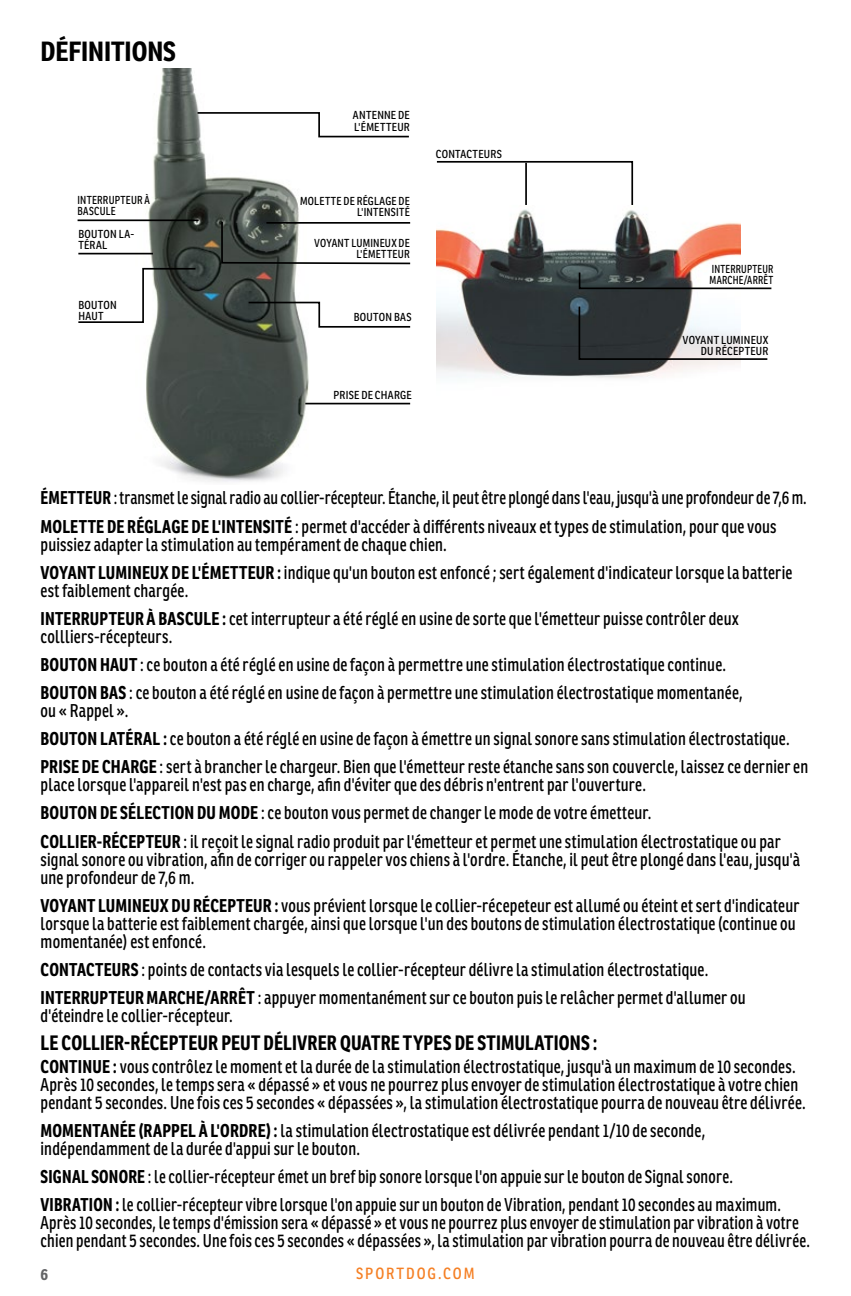
<style>
.page{position:relative;width:851px;height:1296px;background:#fff}
.page>*{position:absolute;margin:0;border:0;box-sizing:border-box;transform-origin:0 0}
.t1{font:700 27px "Ronnia Cond";letter-spacing:-.005em;color:#000}
.t2{font:700 20.25px "Ronnia Cond";letter-spacing:.01em;color:#000;scale:.92 1}
.t3{font:18px/28.1px "Ronnia Cond";letter-spacing:.015em;color:#000;scale:.92 1}
.t4{font:18px/28.1px "Ronnia Cond";letter-spacing:.015em;color:#000;scale:.9 1}
.t5{font:18px/28.1px "Ronnia Cond";letter-spacing:.015em;color:#000;scale:.89 1}
.t6{font:15.75px "Ronnia Cond";letter-spacing:.12em;color:#f58025}
.t7{font:700 15.75px "Ronnia Cond";color:#636466}
.t8{font:11.25px/11.2px "Ronnia Cond";letter-spacing:.02em;color:#000}
.t9{font:11.25px/11.2px "Ronnia Cond";letter-spacing:.02em;color:#000;text-align:right;scale:.96 1}
.t10{font:11.25px/11.2px "Ronnia Cond";letter-spacing:.02em;color:#000;scale:.88 1}
.t11{font:11.25px/11.2px "Ronnia Cond";letter-spacing:.02em;color:#000;scale:.93 1}
.s1{font-weight:700}
</style>
<div class="page">
<img style="left:436px;top:209px;width:304px;height:170px">
<svg style="left:436px;top:161px;width:198px;height:44px"></svg>
<hr style="left:525px;top:163px;width:2px;height:42px;background:#000">
<svg style="left:578px;top:271px;width:194px;height:19px"></svg>
<svg style="left:577px;top:305px;width:191px;height:56px"></svg>
<img style="left:118px;top:68px;width:219px;height:414px">
<svg style="left:196px;top:111px;width:213px;height:27px"></svg>
<svg style="left:220px;top:220px;width:191px;height:45px"></svg>
<svg style="left:247px;top:301px;width:164px;height:28px"></svg>
<hr style="left:305px;top:403px;width:105px;height:1px;background:#000">
<hr style="left:78px;top:253px;width:75px;height:1px;background:#000">
<svg style="left:78px;top:267px;width:119px;height:57px"></svg>
<hr style="left:78px;top:219px;width:121px;height:2px;background:#000">
<h1 class="t1" style="left:40px;top:34px;width:137px">DÉFINITIONS</h1>
<p class="t11" style="left:78px;top:194px;width:79px">INTERRUPTEUR À<br>BASCULE</p>
<p class="t8" style="left:78px;top:228px;width:57px">BOUTON LA-<br>TÉRAL</p>
<p class="t8" style="left:78px;top:299px;width:40px">BOUTON<br>HAUT</p>
<p class="t8" style="left:353px;top:110px;width:58px">ANTENNE DE<br>L'ÉMETTEUR</p>
<p class="t8" style="left:300px;top:195px;width:111px;text-align:right">MOLETTE DE RÉGLAGE DE<br>L'INTENSITÉ</p>
<p class="t9" style="left:314px;top:237px;width:101px">VOYANT LUMINEUX DE<br>L'ÉMETTEUR</p>
<p class="t8" style="left:354px;top:311px;width:59px">BOUTON BAS</p>
<p class="t8" style="left:436px;top:149px;width:68px">CONTACTEURS</p>
<p class="t8" style="left:333px;top:389px;width:80px">PRISE DE CHARGE</p>
<p class="t10" style="left:709px;top:263px;width:74px">INTERRUPTEUR<br>MARCHE/ARRÊT</p>
<p class="t8" style="left:682px;top:334px;width:87px;text-align:right">VOYANT LUMINEUX<br>DU RÉCEPTEUR</p>
<p class="t5" style="left:40px;top:484px;width:862px"><span class="s1">ÉMETTEUR</span> : transmet le signal radio au collier-récepteur. Étanche, il peut être plongé dans l'eau, jusqu'à une profondeur de 7,6 m.<br><span class="s1">MOLETTE DE RÉGLAGE DE L'INTENSITÉ</span> : permet d'accéder à différents niveaux et types de stimulation, pour que vous</p>
<p class="t3" style="left:40px;top:530px;width:818px">puissiez adapter la stimulation au tempérament de chaque chien.<br><span class="s1">VOYANT LUMINEUX DE L'ÉMETTEUR :</span> indique qu'un bouton est enfoncé ; sert également d'indicateur lorsque la batterie</p>
<p class="t3" style="left:40px;top:576px;width:760px">est faiblement chargée.<br><span class="s1">INTERRUPTEUR À BASCULE :</span> cet interrupteur a été réglé en usine de sorte que l'émetteur puisse contrôler deux</p>
<p class="t3" style="left:40px;top:622px;width:764px">collliers-récepteurs.<br><span class="s1">BOUTON HAUT</span> : ce bouton a été réglé en usine de façon à permettre une stimulation électrostatique continue.<br><span class="s1">BOUTON BAS</span> : ce bouton a été réglé en usine de façon à permettre une stimulation électrostatique momentanée,</p>
<p class="t3" style="left:40px;top:697px;width:836px">ou « Rappel ».<br><span class="s1">BOUTON LATÉRAL :</span> ce bouton a été réglé en usine de façon à émettre un signal sonore sans stimulation électrostatique.<br><span class="s1">PRISE DE CHARGE</span> : sert à brancher le chargeur. Bien que l'émetteur reste étanche sans son couvercle, laissez ce dernier en</p>
<p class="t3" style="left:40px;top:771px;width:806px">place lorsque l'appareil n'est pas en charge, afin d'éviter que des débris n'entrent par l'ouverture.<br><span class="s1">BOUTON DE SÉLECTION DU MODE</span> : ce bouton vous permet de changer le mode de votre émetteur.<br><span class="s1">COLLIER-RÉCEPTEUR</span> : il reçoit le signal radio produit par l'émetteur et permet une stimulation électrostatique ou par</p>
<p class="t3" style="left:40px;top:850px;width:827px;line-height:18px">signal sonore ou vibration, afin de corriger ou rappeler vos chiens à l'ordre. Étanche, il peut être plongé dans l'eau, jusqu'à une profondeur de 7,6 m.</p>
<p class="t3" style="left:40px;top:896px;width:826px;line-height:18px"><span class="s1">VOYANT LUMINEUX DU RÉCEPTEUR :</span> vous prévient lorsque le collier-récepeteur est allumé ou éteint et sert d'indicateur lorsque la batterie est faiblement chargée, ainsi que lorsque l'un des boutons de stimulation électrostatique (continue ou momentanée) est enfoncé.</p>
<p class="t3" style="left:40px;top:955px;width:768px"><span class="s1">CONTACTEURS</span> : points de contacts via lesquels le collier-récepteur délivre la stimulation électrostatique.<br><span class="s1">INTERRUPTEUR MARCHE/ARRÊT</span> : appuyer momentanément sur ce bouton puis le relâcher permet d'allumer ou</p>
<p class="t3" style="left:40px;top:1001px;width:210px">d'éteindre le collier-récepteur.</p>
<p class="t2" style="left:40px;top:1030px;width:607px">LE COLLIER-RÉCEPTEUR PEUT DÉLIVRER QUATRE TYPES DE STIMULATIONS :</p>
<p class="t3" style="left:40px;top:1057px;width:833px;line-height:18px"><span class="s1">CONTINUE :</span> vous contrôlez le moment et la durée de la stimulation électrostatique, jusqu'à un maximum de 10 secondes.<br>Après 10 secondes, le temps sera « dépassé » et vous ne pourrez plus envoyer de stimulation électrostatique à votre chien pendant 5 secondes. Une fois ces 5 secondes « dépassées », la stimulation électrostatique pourra de nouveau être délivrée.</p>
<p class="t3" style="left:40px;top:1122px;width:724px;line-height:18px"><span class="s1">MOMENTANÉE (RAPPEL À L'ORDRE) :</span> la stimulation électrostatique est délivrée pendant 1/10 de seconde, indépendamment de la durée d'appui sur le bouton.</p>
<p class="t4" style="left:40px;top:1163px;width:824px"><span class="s1">SIGNAL SONORE</span> : le collier-récepteur émet un bref bip sonore lorsque l'on appuie sur le bouton de Signal sonore.<br><span class="s1">VIBRATION :</span> le collier-récepteur vibre lorsque l'on appuie sur un bouton de Vibration, pendant 10 secondes au maximum.</p>
<p class="t4" style="left:40px;top:1214px;width:856px;line-height:18px">Après 10 secondes, le temps d'émission sera « dépassé » et vous ne pourrez plus envoyer de stimulation par vibration à votre chien pendant 5 secondes. Une fois ces 5 secondes « dépassées », la stimulation par vibration pourra de nouveau être délivrée.</p>
<p class="t7" style="left:40px;top:1264px;width:9px">6</p>
<p class="t6" style="left:356px;top:1264px;width:120px">SPORTDOG.COM</p>
</div>
